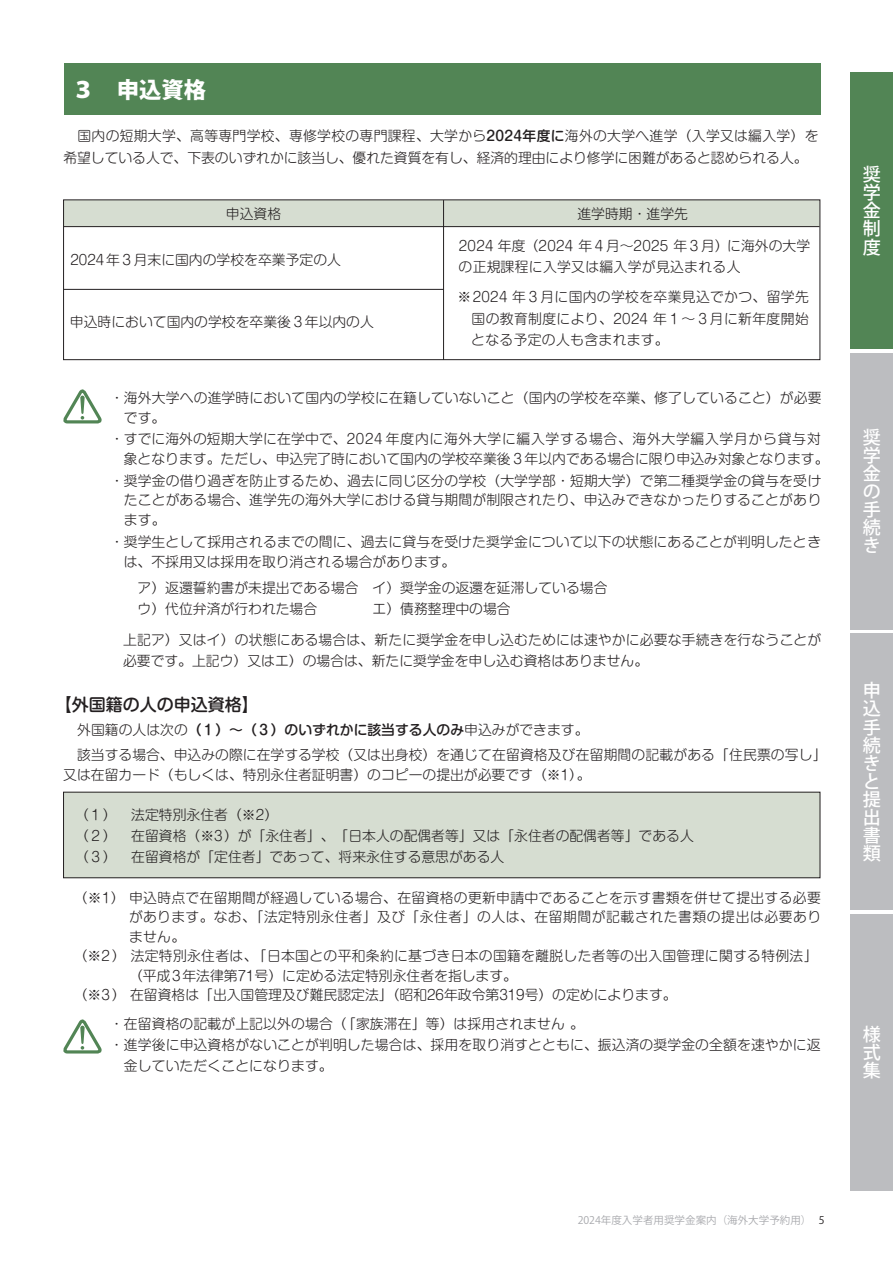
<style>
.page{position:relative;width:893px;height:1263px;background:#fff}
.page>*{position:absolute;margin:0;border:0;box-sizing:border-box;transform-origin:0 0}
.t1{font:800 22.35px "Koz Go Pro";color:#fff}
.t2{font:500 18.15px/18.1px "Koz Go Pro";color:#fff;text-align:justify}
.t3{font:500 16.95px "Shin M Go Pro";color:#231f20}
.t4{font:300 13.8px/21px "Shin M Go Pro";letter-spacing:.01em;color:#231f20}
.t5{font:300 13.8px "Shin M Go Pro";letter-spacing:.04em;color:#231f20}
.t6{font:10.5px "Koz Go Pro";color:#a8a9ad}
.s1{font-weight:500}
.s2{color:#231f20}
</style>
<div class="page">
<div style="left:850px;top:72px;width:43px;height:277px;background:#528555"></div>
<div style="left:850px;top:353px;width:43px;height:276px;background:#bcbdc0"></div>
<div style="left:850px;top:634px;width:43px;height:276px;background:#bcbdc0"></div>
<div style="left:850px;top:914px;width:43px;height:277px;background:#bcbdc0"></div>
<div style="left:65px;top:202px;width:753px;height:24px;background:#d6ddd1"></div>
<svg style="left:63px;top:389px;width:39px;height:35px"></svg>
<div style="left:64px;top:64px;width:757px;height:51px;background:#528555"></div>
<div style="left:63px;top:200px;width:757px;height:160px;border:1px solid #231f20"></div>
<hr style="left:64px;top:226px;width:755px;height:1px;background:#231f20">
<hr style="left:64px;top:289px;width:379px;height:1px;background:#231f20">
<hr style="left:443px;top:200px;width:1px;height:160px;background:#231f20">
<div style="left:64px;top:792px;width:756px;height:86px;background:#d6ddd1"></div>
<svg style="left:63px;top:1019px;width:39px;height:35px"></svg>
<div style="left:63px;top:792px;width:757px;height:86px;border:1px solid #231f20"></div>
<h1 class="t1" style="left:72px;top:75px;width:135px">３　申込資格</h1>
<p class="t4" style="left:63px;top:124px;width:757px;line-height:21.8px">　国内の短期大学、高等専門学校、専修学校の専門課程、大学から<span class="s1">2024年度に</span>海外の大学へ進学（入学又は編入学）を希望している人で、下表のいずれかに該当し、優れた資質を有し、経済的理由により修学に困難があると認められる人。</p>
<p class="t4" style="left:226px;top:201px;width:57px">申込資格</p>
<p class="t4" style="left:577px;top:201px;width:112px">進学時期・進学先</p>
<p class="t4" style="left:70px;top:247px;width:272px">2024年３月末に国内の学校を卒業予定の人</p>
<p class="t4" style="left:459px;top:234px;width:353px">2024 年度（2024 年４月～2025 年３月）に海外の大学</p>
<p class="t4" style="left:457px;top:285px;width:353px">※2024 年３月に国内の学校を卒業見込でかつ、留学先</p>
<p class="t4" style="left:459px;top:255px;width:284px">の正規課程に入学又は編入学が見込まれる人</p>
<p class="t4" style="left:471px;top:306px;width:339px;line-height:21.6px">国の教育制度により、2024 年１～３月に新年度開始となる予定の人も含まれます。</p>
<p class="t4" style="left:70px;top:310px;width:305px">申込時において国内の学校を卒業後３年以内の人</p>
<p class="t4" style="left:124px;top:386px;width:699px;line-height:20.2px;text-indent:-14px">・海外大学への進学時において国内の学校に在籍していないこと（国内の学校を卒業、修了していること）が必要です。</p>
<p class="t4" style="left:124px;top:427px;width:706px;line-height:19.8px;text-indent:-14px">・すでに海外の短期大学に在学中で、2024 年度内に海外大学に編入学する場合、海外大学編入学月から貸与対象となります。ただし、申込完了時において国内の学校卒業後３年以内である場合に限り申込み対象となります。</p>
<p class="t4" style="left:124px;top:469px;width:699px;line-height:19.5px;text-align:justify;text-indent:-14px">・奨学金の借り過ぎを防止するため、過去に同じ区分の学校（大学学部・短期大学）で第二種奨学金の貸与を受けたことがある場合、進学先の海外大学における貸与期間が制限されたり、申込みできなかったりすることがあります。</p>
<p class="t4" style="left:124px;top:530px;width:699px;line-height:20.2px;text-indent:-14px">・奨学生として採用されるまでの間に、過去に貸与を受けた奨学金について以下の状態にあることが判明したときは、不採用又は採用を取り消される場合があります。</p>
<p class="t4" style="left:124px;top:596px;width:388px">　ウ）代位弁済が行われた場合　　　　エ）債務整理中の場合</p>
<p class="t4" style="left:124px;top:576px;width:499px">　ア）返還誓約書が未提出である場合　イ）奨学金の返還を延滞している場合　</p>
<p class="t4" style="left:123px;top:628px;width:700px">上記ア）又はイ）の状態にある場合は、新たに奨学金を申し込むためには速やかに必要な手続きを行なうことが必要です。上記ウ）又はエ）の場合は、新たに奨学金を申し込む資格はありません。</p>
<p class="t3" style="left:55px;top:691px;width:206px">【外国籍の人の申込資格】</p>
<p class="t4" style="left:63px;top:716px;width:765px;line-height:24.3px">　外国籍の人は次の<span class="s1">（１）～（３）のいずれかに該当する人のみ</span>申込みができます。<br>　該当する場合、申込みの際に在学する学校（又は出身校）を通じて在留資格及び在留期間の記載がある「住民票の写し」</p>
<p class="t4" style="left:63px;top:763px;width:529px">又は在留カード（もしくは、特別永住者証明書）のコピーの提出が必要です（※1）。</p>
<p class="t4" style="left:75px;top:803px;width:43px;text-align:justify">（１）（２）（３）</p>
<p class="t4" style="left:131px;top:803px;width:564px">法定特別永住者（※2）<br>在留資格（※3）が「永住者」、「日本人の配偶者等」又は「永住者の配偶者等」である人在留資格が「定住者」であって、将来永住する意思がある人</p>
<p class="t4" style="left:74px;top:886px;width:748px">（※1）申込時点で在留期間が経過している場合、在留資格の更新申請中であることを示す書類を併せて提出する必要</p>
<p class="t5" style="left:129px;top:906px;width:694px">があります。なお、「法定特別永住者」及び「永住者」の人は、在留期間が記載された書類の提出は必要あり</p>
<p class="t4" style="left:129px;top:924px;width:58px">ません。</p>
<p class="t4" style="left:74px;top:944px;width:745px">（※2） 法定特別永住者は、「日本国との平和条約に基づき日本の国籍を離脱した者等の出入国管理に関する特例法」</p>
<p class="t4" style="left:74px;top:963px;width:445px">　　　　（平成3年法律第71号）に定める法定特別永住者を指します。</p>
<p class="t4" style="left:74px;top:982px;width:604px">（※3） 在留資格は「出入国管理及び難民認定法」（昭和26年政令第319号）の定めによります。</p>
<p class="t4" style="left:110px;top:1012px;width:475px">・在留資格の記載が上記以外の場合（「家族滞在」等）は採用されません。</p>
<p class="t4" style="left:110px;top:1033px;width:712px">・進学後に申込資格がないことが判明した場合は、採用を取り消すとともに、振込済の奨学金の全額を速やかに返</p>
<p class="t4" style="left:124px;top:1054px;width:210px">金していただくことになります。</p>
<h2 class="t2" style="left:863px;top:166px;width:19px">奨学金制度</h2>
<h2 class="t2" style="left:863px;top:429px;width:19px">奨学金の手続き</h2>
<h2 class="t2" style="left:863px;top:682px;width:19px;text-align:left">申込手続きと提出書類</h2>
<h2 class="t2" style="left:863px;top:1026px;width:19px">様式集</h2>
<p class="t6" style="left:578px;top:1214px;width:249px">2024年度入学者用奨学金案内（海外大学予約用） <span class="s2">5</span></p>
</div>
